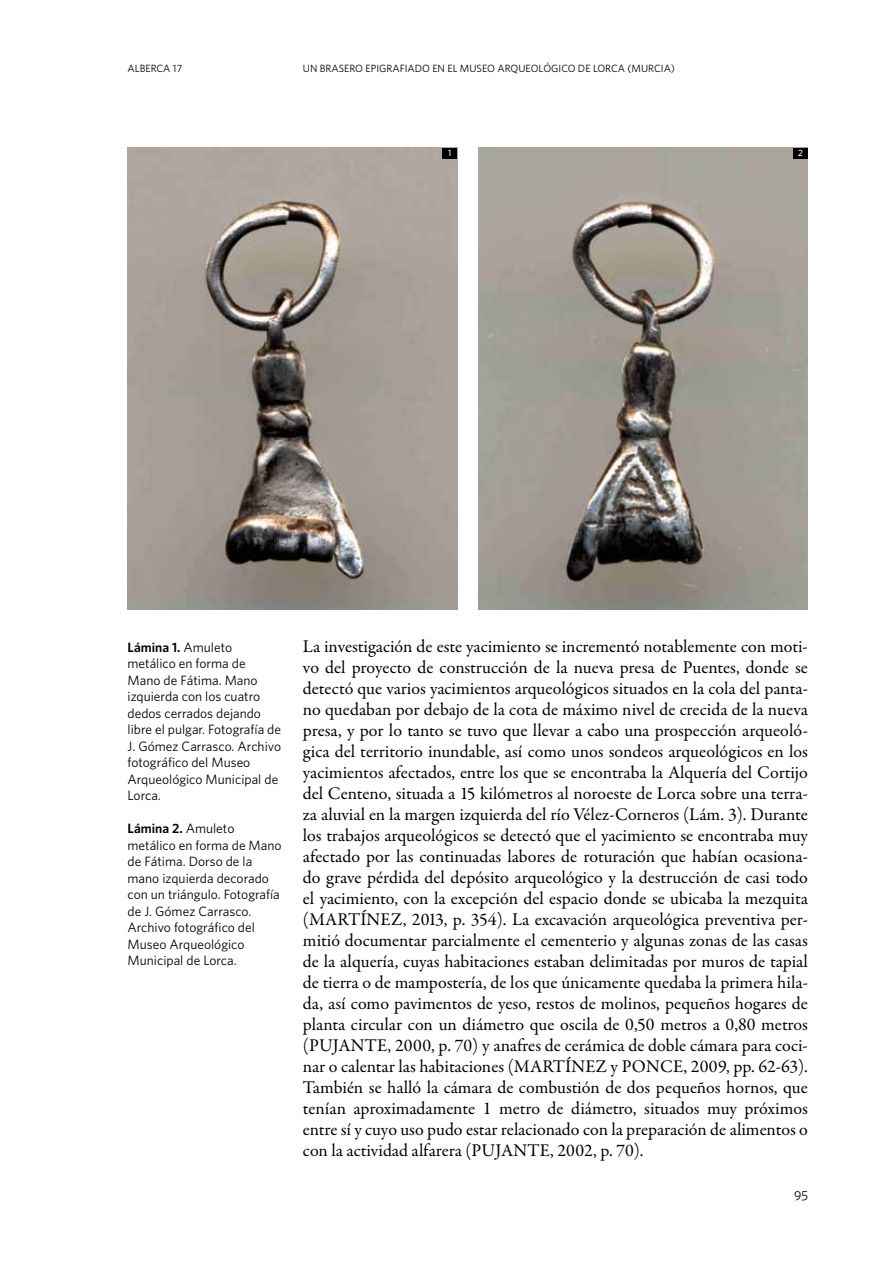
<style>
.page{position:relative;width:893px;height:1263px;background:#fff}
.page>*{position:absolute;margin:0;border:0;box-sizing:border-box;transform-origin:0 0}
.t1{font:18px/21px "Garamond Premr Pro";color:#000;text-align:justify}
.t2{font:13.5px/16.5px "Whitney HTF";color:#000}
.t3{font:13.5px "Whitney HTF Book SC";color:#000}
.t4{font:10.5px "Whitney HTF";color:#000}
.t5{font:500 9px "Whitney HTF";color:#fff}
.s1{font-weight:600}
</style>
<div class="page">
<img style="left:128px;top:148px;width:329px;height:462px">
<img style="left:478px;top:148px;width:330px;height:462px">
<div style="left:442px;top:148px;width:15px;height:10px;background:#000"></div>
<div style="left:793px;top:148px;width:15px;height:10px;background:#000"></div>
<p class="t4" style="left:128px;top:62px;width:56px">ALBERCA 17</p>
<p class="t4" style="left:303px;top:62px;width:373px">UN BRASERO EPIGRAFIADO EN EL MUSEO ARQUEOLÓGICO DE LORCA (MURCIA)</p>
<p class="t5" style="left:448px;top:148px;width:5px">1</p>
<p class="t5" style="left:798px;top:148px;width:6px">2</p>
<p class="t2" style="left:128px;top:638px;width:155px"><span class="s1">Lámina 1.</span> Amuleto metálico en forma de<br>Mano de Fátima. Mano izquierda con los cuatro dedos cerrados dejando libre el pulgar. Fotografía de<br>J. Gómez Carrasco. Archivo fotográfico del Museo<br>Arqueológico Municipal de<br>Lorca.</p>
<p class="t2" style="left:128px;top:820px;width:156px"><span class="s1">Lámina 2.</span> Amuleto metálico en forma de Mano de Fátima. Dorso de la mano izquierda decorado con un triángulo. Fotografía de J. Gómez Carrasco.<br>Archivo fotográfico del<br>Museo Arqueológico<br>Municipal de Lorca.</p>
<p class="t1" style="left:303px;top:636px;width:507px">La investigación de este yacimiento se incrementó notablemente con moti&shy;vo del proyecto de construcción de la nueva presa de Puentes, donde se detectó que varios yacimientos arqueológicos situados en la cola del panta&shy;no quedaban por debajo de la cota de máximo nivel de crecida de la nueva presa, y por lo tanto se tuvo que llevar a cabo una prospección arqueoló&shy;gica del territorio inundable, así como unos sondeos arqueológicos en los yacimientos afectados, entre los que se encontraba la Alquería del Cortijo del Centeno, situada a 15 kilómetros al noroeste de Lorca sobre una terra&shy;za aluvial en la margen izquierda del río Vélez-Corneros (Lám. 3). Durante los trabajos arqueológicos se detectó que el yacimiento se encontraba muy afectado por las continuadas labores de roturación que habían ocasiona&shy;do grave pérdida del depósito arqueológico y la destrucción de casi todo el yacimiento, con la excepción del espacio donde se ubicaba la mezquita (MARTÍNEZ, 2013, p. 354). La excavación arqueológica preventiva per&shy;mitió documentar parcialmente el cementerio y algunas zonas de las casas de la alquería, cuyas habitaciones estaban delimitadas por muros de tapial de tierra o de mampostería, de los que únicamente quedaba la primera hila&shy;da, así como pavimentos de yeso, restos de molinos, pequeños hogares de planta circular con un diámetro que oscila de 0,50 metros a 0,80 metros (PUJANTE, 2000, p. 70) y anafres de cerámica de doble cámara para coci&shy;nar o calentar las habitaciones (MARTÍNEZ y PONCE, 2009, pp. 62-63).<br>También se halló la cámara de combustión de dos pequeños hornos, que tenían aproximadamente 1 metro de diámetro, situados muy próximos entre sí y cuyo uso pudo estar relacionado con la preparación de alimentos o con la actividad alfarera (PUJANTE, 2002, p. 70).</p>
<p class="t3" style="left:794px;top:1185px;width:15px">95</p>
</div>
